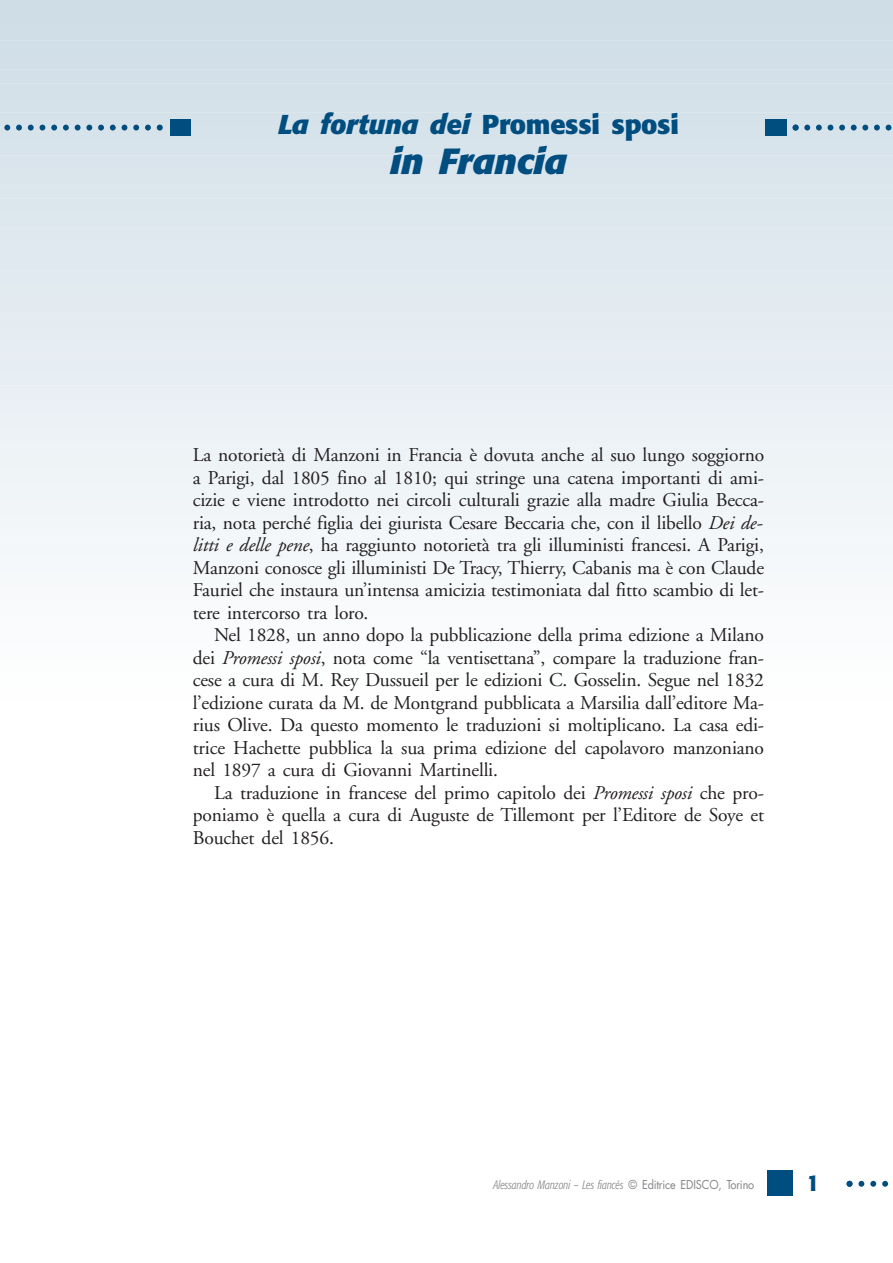
<style>
.page{position:relative;width:893px;height:1263px;background:#fff}
.page>*{position:absolute;margin:0;border:0;box-sizing:border-box;transform-origin:0 0}
.t1{font:italic 700 36px "Formata";letter-spacing:-.01em;color:#004d7f}
.t2{font:700 27px "Formata";letter-spacing:-.01em;color:#004d7f}
.t3{font:700 22.5px "Formata";color:#004d7f;scale:.9 1}
.t4{font:19.5px/22.5px "Adobe Garamond";letter-spacing:-.01em;color:#231f20;text-align:justify}
.t5{font:italic 300 condensed 12px "Formata";letter-spacing:-.01em;color:#808285;scale:.9 1}
.s1{font-style:italic}
.s2{font-family:"Futura";font-weight:400;font-style:normal;font-stretch:normal}
</style>
<div class="page">
<div style="left:0;top:0;width:893px;height:13px;background:#cedde6"></div>
<div style="left:0;top:11px;width:893px;height:16px;background:#cfdde7"></div>
<div style="left:0;top:25px;width:893px;height:17px;background:#d0dee7"></div>
<div style="left:0;top:39px;width:893px;height:17px;background:#d1dfe8"></div>
<div style="left:0;top:54px;width:893px;height:16px;background:#d2dfe8"></div>
<div style="left:0;top:68px;width:893px;height:17px;background:#d3e0e9"></div>
<div style="left:0;top:83px;width:893px;height:16px;background:#d4e1e9"></div>
<div style="left:0;top:97px;width:893px;height:16px;background:#d5e2ea"></div>
<div style="left:0;top:111px;width:893px;height:17px;background:#d6e2ea"></div>
<div style="left:0;top:126px;width:893px;height:16px;background:#d7e3eb"></div>
<div style="left:0;top:140px;width:893px;height:17px;background:#d8e4eb"></div>
<div style="left:0;top:154px;width:893px;height:17px;background:#d9e4ec"></div>
<div style="left:0;top:169px;width:893px;height:16px;background:#dae5ec"></div>
<div style="left:0;top:183px;width:893px;height:17px;background:#dbe6ed"></div>
<div style="left:0;top:198px;width:893px;height:16px;background:#dce7ed"></div>
<div style="left:0;top:212px;width:893px;height:16px;background:#dde7ee"></div>
<div style="left:0;top:226px;width:893px;height:17px;background:#dee8ee"></div>
<div style="left:0;top:241px;width:893px;height:16px;background:#dfe9ef"></div>
<div style="left:0;top:255px;width:893px;height:16px;background:#e0e9ef"></div>
<div style="left:0;top:269px;width:893px;height:17px;background:#e1eaf0"></div>
<div style="left:0;top:284px;width:893px;height:16px;background:#e2ebf0"></div>
<div style="left:0;top:298px;width:893px;height:17px;background:#e3ebf1"></div>
<div style="left:0;top:312px;width:893px;height:17px;background:#e4ecf1"></div>
<div style="left:0;top:327px;width:893px;height:16px;background:#e5edf2"></div>
<div style="left:0;top:341px;width:893px;height:17px;background:#e6edf3"></div>
<div style="left:0;top:356px;width:893px;height:16px;background:#e7eef3"></div>
<div style="left:0;top:370px;width:893px;height:16px;background:#e8eff4"></div>
<div style="left:0;top:384px;width:893px;height:17px;background:#e9f0f4"></div>
<div style="left:0;top:399px;width:893px;height:16px;background:#eaf0f5"></div>
<div style="left:0;top:413px;width:893px;height:17px;background:#ebf1f5"></div>
<div style="left:0;top:427px;width:893px;height:17px;background:#ecf2f6"></div>
<div style="left:0;top:442px;width:893px;height:16px;background:#edf3f6"></div>
<div style="left:0;top:456px;width:893px;height:17px;background:#eef3f6"></div>
<div style="left:0;top:471px;width:893px;height:16px;background:#eff4f7"></div>
<div style="left:0;top:485px;width:893px;height:16px;background:#f0f5f7"></div>
<div style="left:0;top:499px;width:893px;height:17px;background:#f1f5f8"></div>
<div style="left:0;top:514px;width:893px;height:16px;background:#f2f6f8"></div>
<div style="left:0;top:528px;width:893px;height:16px;background:#f3f7f9"></div>
<div style="left:0;top:542px;width:893px;height:17px;background:#f4f7f9"></div>
<div style="left:0;top:557px;width:893px;height:16px;background:#f5f8fa"></div>
<div style="left:0;top:571px;width:893px;height:17px;background:#f6f9fa"></div>
<div style="left:0;top:585px;width:893px;height:17px;background:#f7f9fb"></div>
<div style="left:0;top:600px;width:893px;height:16px;background:#f8fafb"></div>
<div style="left:0;top:614px;width:893px;height:17px;background:#f9fbfc"></div>
<div style="left:0;top:629px;width:893px;height:16px;background:#fafbfc"></div>
<div style="left:0;top:643px;width:893px;height:16px;background:#fbfcfd"></div>
<svg style="left:4px;top:125px;width:159px;height:6px"></svg>
<svg style="left:792px;top:125px;width:100px;height:6px"></svg>
<div style="left:171px;top:120px;width:20px;height:16px;background:#004d7f"></div>
<div style="left:766px;top:120px;width:21px;height:16px;background:#004d7f"></div>
<svg style="left:846px;top:1181px;width:43px;height:6px"></svg>
<div style="left:767px;top:1170px;width:25px;height:25px;background:#004d7f"></div>
<h2 class="t2" style="left:278px;top:112px;width:402px"><span class="s1">La fortuna dei</span> Promessi sposi</h2>
<h1 class="t1" style="left:390px;top:145px;width:178px">in Francia</h1>
<p class="t4" style="left:193px;top:445px;width:573px">La notorietà di Manzoni in Francia è dovuta anche al suo lungo soggiorno a Parigi, dal 1805 fino al 1810; qui stringe una catena importanti di ami&shy;cizie e viene introdotto nei circoli culturali grazie alla madre Giulia Becca&shy;ria, nota perché figlia dei giurista Cesare Beccaria che, con il libello <span class="s1">Dei de&shy;litti e delle pene</span>, ha raggiunto notorietà tra gli illuministi francesi. A Parigi, Manzoni conosce gli illuministi De Tracy, Thierry, Cabanis ma è con Claude Fauriel che instaura un’intensa amicizia testimoniata dal fitto scambio di let&shy;tere intercorso tra loro.</p>
<p class="t4" style="left:193px;top:625px;width:573px;text-indent:21px">Nel 1828, un anno dopo la pubblicazione della prima edizione a Milano dei <span class="s1">Promessi sposi</span>, nota come “la ventisettana”, compare la traduzione fran&shy;cese a cura di M. Rey Dussueil per le edizioni C. Gosselin. Segue nel 1832 l’edizione curata da M. de Montgrand pubblicata a Marsilia dall’editore Ma&shy;rius Olive. Da questo momento le traduzioni si moltiplicano. La casa edi&shy;trice Hachette pubblica la sua prima edizione del capolavoro manzoniano nel 1897 a cura di Giovanni Martinelli.</p>
<p class="t4" style="left:193px;top:783px;width:573px;text-indent:21px">La traduzione in francese del primo capitolo dei <span class="s1">Promessi sposi</span> che pro&shy;poniamo è quella a cura di Auguste de Tillemont per l’Editore de Soye et Bouchet del 1856.</p>
<p class="t5" style="left:494px;top:1180px;width:291px">Alessandro Manzoni – Les fiancés <span class="s2">© Editrice EDISCO, Torino</span></p>
<p class="t3" style="left:807px;top:1173px;width:15px">1</p>
</div>
